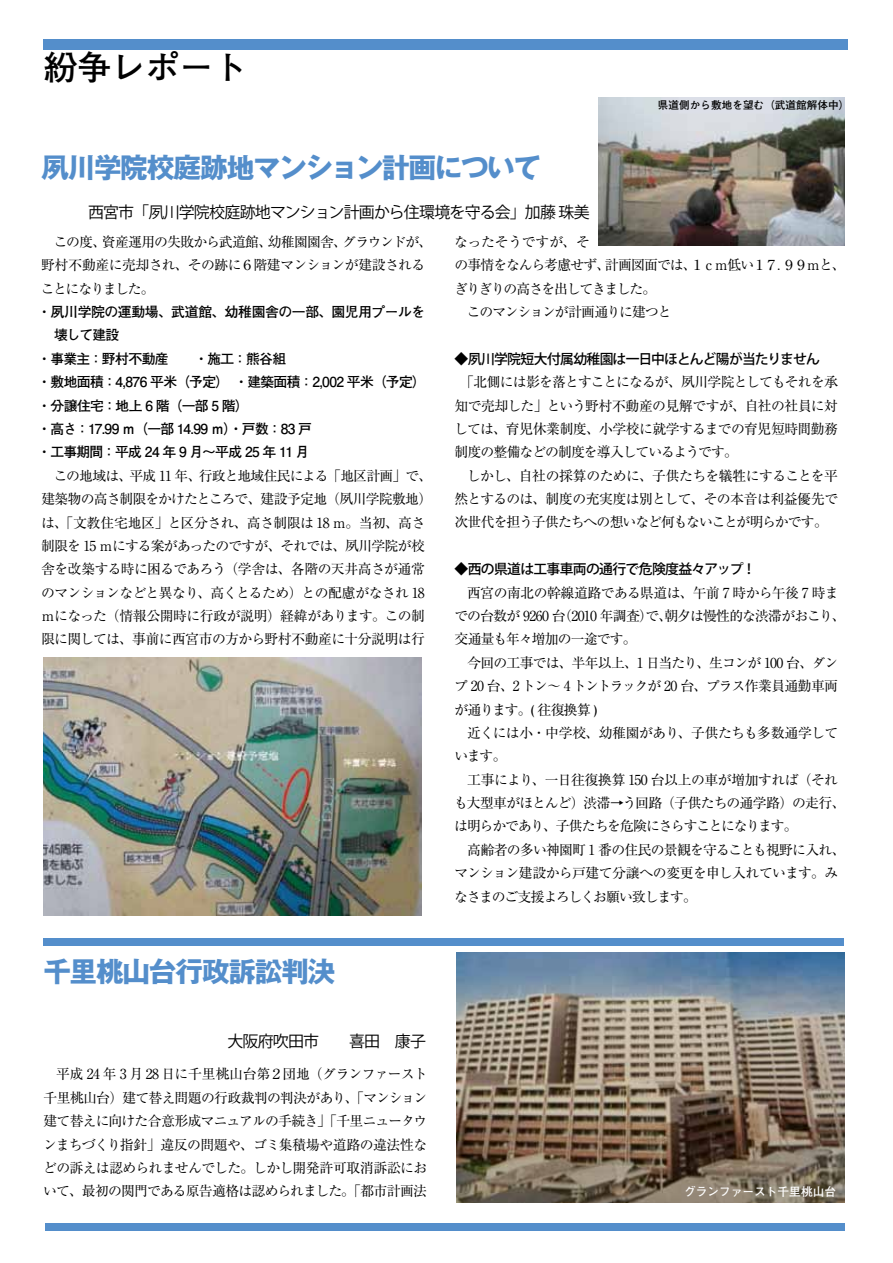
<style>
.page{position:relative;width:893px;height:1263px;background:#fff}
.page>*{position:absolute;margin:0;border:0;box-sizing:border-box;transform-origin:0 0}
.t1{font:700 34.05px "Futo Go B101 Pro";color:#000}
.t2{font:700 27.6px "Gothic MB101 Pro";letter-spacing:-.045em;color:#548ecb}
.t3{font:15.9px "Koz Go Pr 6 N";letter-spacing:-.055em;color:#000}
.t4{font:13.8px/23.4px "Ryumin Pro";letter-spacing:-.055em;color:#000}
.t5{font:700 13.8px "Futo Go B101 Pro";letter-spacing:-.045em;color:#000}
.t6{font:500 13.8px "Koz Go Pr 6 N";letter-spacing:-.05em;color:#000}
.t7{font:13.8px/23.4px "Ryumin Pro";letter-spacing:-.03em;color:#000}
.t8{font:13.8px "Ryumin Pro";letter-spacing:-.095em;color:#000}
.t9{font:13.8px "Ryumin Pro";letter-spacing:-.085em;color:#000}
.t10{font:13.8px "Ryumin Pro";letter-spacing:-.02em;color:#000}
.t11{font:700 11.7px "Futo Go B101 Pro";color:#fff}
.t12{font:700 10.65px "Futo Go B101 Pro";color:#000}
</style>
<div class="page">
<div style="left:44px;top:938px;width:800px;height:8px;background:#548ecb"></div>
<img style="left:598px;top:97px;width:247px;height:148px">
<img style="left:44px;top:657px;width:377px;height:258px">
<img style="left:457px;top:952px;width:387px;height:251px">
<div style="left:44px;top:40px;width:804px;height:10px;background:#548ecb"></div>
<div style="left:45px;top:1223px;width:800px;height:8px;background:#548ecb"></div>
<h1 class="t1" style="left:44px;top:40px;width:206px">紛争レポート</h1>
<h2 class="t2" style="left:41px;top:145px;width:501px">夙川学院校庭跡地マンション計画について</h2>
<p class="t3" style="left:88px;top:203px;width:503px">西宮市「夙川学院校庭跡地マンション計画から住環境を守る会」加藤 珠美</p>
<p class="t12" style="left:658px;top:96px;width:193px">県道側から敷地を望む（武道館解体中）</p>
<p class="t4" style="left:41px;top:229px;width:393px;text-indent:13px">この度、資産運用の失敗から武道館、幼稚園園舎、グラウンドが、野村不動産に売却され、その跡に６階建マンションが建設されることになりました。</p>
<p class="t5" style="left:38px;top:301px;width:389px">・夙川学院の運動場、武道館、幼稚園舎の一部、園児用プールを</p>
<p class="t5" style="left:54px;top:324px;width:67px">壊して建設</p>
<p class="t5" style="left:38px;top:348px;width:250px">・事業主：野村不動産　　・施工：熊谷組</p>
<p class="t5" style="left:38px;top:371px;width:390px">・敷地面積：4,876 平米（予定）　・建築面積：2,002 平米（予定）</p>
<p class="t5" style="left:38px;top:394px;width:219px">・分譲住宅：地上 6 階（一部 5 階）　</p>
<p class="t5" style="left:38px;top:418px;width:276px">・高さ：17.99 ｍ（一部 14.99 ｍ）・戸数：83 戸</p>
<p class="t5" style="left:38px;top:441px;width:273px">・工事期間：平成 24 年 9 月～平成 25 年 11 月</p>
<p class="t4" style="left:41px;top:463px;width:393px;text-indent:13px">この地域は、平成 11 年、行政と地域住民による「地区計画」で、建築物の高さ制限をかけたところで、建設予定地（夙川学院敷地）は、「文教住宅地区」と区分され、高さ制限は 18 ｍ。当初、高さ制限を 15 ｍにする案があったのですが、それでは、夙川学院が校舎を改築する時に困るであろう（学舎は、各階の天井高さが通常のマンションなどと異なり、高くとるため）との配慮がなされ 18ｍになった（情報公開時に行政が説明）経緯があります。この制限に関しては、事前に西宮市の方から野村不動産に十分説明は行</p>
<h2 class="t2" style="left:43px;top:949px;width:320px">千里桃山台行政訴訟判決　</h2>
<p class="t3" style="left:227px;top:1032px;width:200px">大阪府吹田市　　喜田　康子</p>
<p class="t4" style="left:43px;top:1061px;width:386px;text-align:justify;text-indent:13px">平成 24 年 3 月 28 日に千里桃山台第２団地（グランファースト千里桃山台）建て替え問題の行政裁判の判決があり、「マンション建て替えに向けた合意形成マニュアルの手続き」「千里ニュータウンまちづくり指針」違反の問題や、ゴミ集積場や道路の違法性などの訴えは認められませんでした。しかし開発許可取消訴訟において、最初の関門である原告適格は認められました。「都市計画法</p>
<p class="t10" style="left:454px;top:231px;width:137px">なったそうですが、そ</p>
<p class="t4" style="left:454px;top:252px;width:393px">の事情をなんら考慮せず、計画図面では、１ｃｍ低い１７．９９ｍと、</p>
<p class="t8" style="left:454px;top:278px;width:204px">ぎりぎりの高さを出してきました。</p>
<p class="t9" style="left:467px;top:301px;width:206px">このマンションが計画通りに建つと</p>
<p class="t6" style="left:455px;top:351px;width:367px">◆夙川学院短大付属幼稚園は一日中ほとんど陽が当たりません</p>
<p class="t4" style="left:454px;top:369px;width:386px;text-align:justify;text-indent:6px">「北側には影を落とすことになるが、夙川学院としてもそれを承知で売却した」という野村不動産の見解ですが、自社の社員に対しては、育児休業制度、小学校に就学するまでの育児短時間勤務制度の整備などの制度を導入しているようです。</p>
<p class="t4" style="left:454px;top:463px;width:385px;text-align:justify;text-indent:12px">しかし、自社の採算のために、子供たちを犠牲にすることを平然とするのは、制度の充実度は別として、その本音は利益優先で次世代を担う子供たちへの想いなど何もないことが明らかです。</p>
<p class="t6" style="left:455px;top:561px;width:303px">◆西の県道は工事車両の通行で危険度益々アップ！</p>
<p class="t4" style="left:454px;top:580px;width:393px;text-indent:13px">西宮の南北の幹線道路である県道は、午前 7 時から午後 7 時までの台数が 9260 台（2010 年調査）で、朝夕は慢性的な渋滞がおこり、交通量も年々増加の一途です。</p>
<p class="t4" style="left:454px;top:650px;width:386px;text-align:justify;text-indent:13px">今回の工事では、半年以上、1 日当たり、生コンが 100 台、ダンプ 20 台、2 トン～ 4 トントラックが 20 台、プラス作業員通勤車両が通ります。( 往復換算 )</p>
<p class="t7" style="left:454px;top:720px;width:385px;text-indent:13px">近くには小・中学校、幼稚園があり、子供たちも多数通学しています。</p>
<p class="t4" style="left:454px;top:767px;width:393px;text-indent:13px">工事により、一日往復換算 150 台以上の車が増加すれば（それも大型車がほとんど）渋滞→う回路（子供たちの通学路）の走行、は明らかであり、子供たちを危険にさらすことになります。</p>
<p class="t4" style="left:454px;top:837px;width:393px;text-indent:13px">高齢者の多い神園町 1 番の住民の景観を守ることも視野に入れ、マンション建設から戸建て分譲への変更を申し入れています。みなさまのご支援よろしくお願い致します。</p>
<p class="t11" style="left:684px;top:1182px;width:154px">グランファースト千里桃山台</p>
</div>
